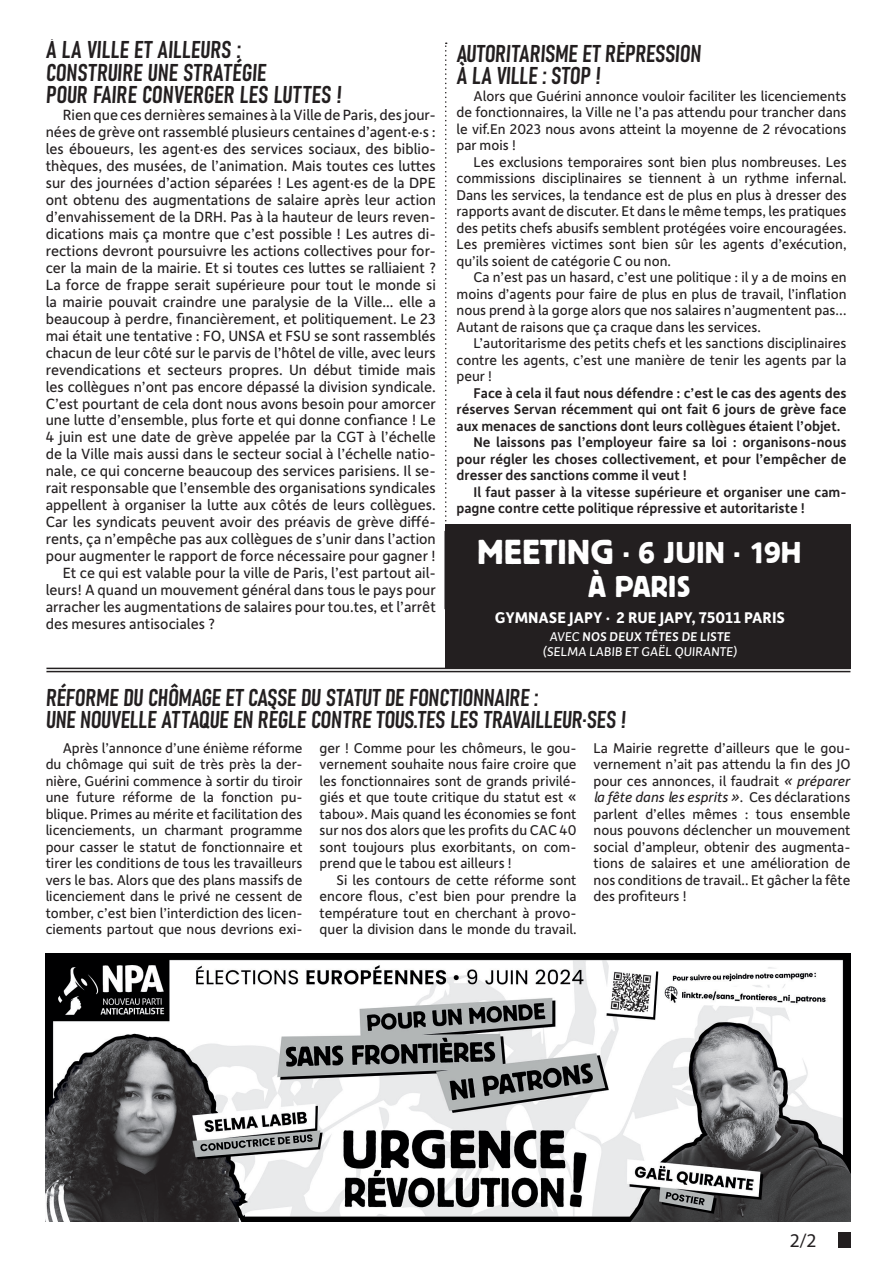
<style>
.page{position:relative;width:893px;height:1263px;background:#fff}
.page>*{position:absolute;margin:0;border:0;box-sizing:border-box;transform-origin:0 0}
._3_Brève{font:30px "Block Berthold";letter-spacing:.03em;color:#fff}
._3_Brève-2{font:24px/22.5px "Bahnschrift";color:#231f20}
.t1{font:19.5px "Myriad Pro";color:#231f20}
._3_Brève-3{font:700 16.5px "Depot New";color:#fff}
.t2{font:15.75px "Depot New";color:#231f20}
._3_Brève-4{font:15px/16.5px "Depot New";color:#231f20;text-align:justify}
.t3{font:500 15px "Depot New";color:#231f20}
._3_Brève-5{font:13.5px "Depot New";color:#fff}
._3_Brève-6{font:500 13.5px "Depot New";color:#fff}
.s1{font-size:34.5px}
.s2{font-weight:400}
.s3{font-style:italic}
</style>
<div class="page">
<div style="left:838px;top:1233px;width:12px;height:15px;background:#231f20"></div>
<hr style="left:46px;top:671px;width:804px;height:1px;background:#231f20">
<hr style="left:46px;top:668px;width:804px;height:1px;background:#231f20">
<img style="left:46px;top:953px;width:804px;height:269px">
<svg style="left:445px;top:43px;width:2px;height:479px"></svg>
<div style="left:445px;top:524px;width:405px;height:145px;background:#231f20"></div>
<p class="_3_Brève-2" style="left:46px;top:37px;width:299px">À LA VILLE ET AILLEURS :<br>CONSTRUIRE UNE STRATÉGIE<br>POUR FAIRE CONVERGER LES LUTTES !</p>
<p class="t2" style="left:63px;top:105px;width:375px">Rien que ces dernières semaines à la Ville de Paris, des jour-</p>
<p class="t2" style="left:46px;top:122px;width:392px">nées de grève ont rassemblé plusieurs centaines d’agent.e.s :</p>
<p class="t2" style="left:46px;top:139px;width:392px">les éboueurs, les agent.es des services sociaux, des biblio-</p>
<p class="t2" style="left:46px;top:156px;width:392px">thèques, des musées, de l’animation. Mais toutes ces luttes</p>
<p class="t2" style="left:46px;top:173px;width:392px">sur des journées d’action séparées ! Les agent.es de la DPE</p>
<p class="t2" style="left:46px;top:190px;width:392px">ont obtenu des augmentations de salaire après leur action</p>
<p class="t2" style="left:46px;top:207px;width:392px">d’envahissement de la DRH. Pas à la hauteur de leurs reven-</p>
<p class="t2" style="left:46px;top:223px;width:392px">dications mais ça montre que c’est possible ! Les autres di-</p>
<p class="t2" style="left:46px;top:240px;width:392px">rections devront poursuivre les actions collectives pour for-</p>
<p class="t2" style="left:46px;top:257px;width:392px">cer la main de la mairie. Et si toutes ces luttes se ralliaient ?</p>
<p class="t2" style="left:46px;top:274px;width:392px">La force de frappe serait supérieure pour tout le monde si</p>
<p class="t2" style="left:46px;top:291px;width:392px">la mairie pouvait craindre une paralysie de la Ville... elle a</p>
<p class="t2" style="left:46px;top:308px;width:392px">beaucoup à perdre, financièrement, et politiquement. Le 23</p>
<p class="t2" style="left:46px;top:325px;width:392px">mai était une tentative : FO, UNSA et FSU se sont rassemblés</p>
<p class="t2" style="left:46px;top:342px;width:392px">chacun de leur côté sur le parvis de l’hôtel de ville, avec leurs</p>
<p class="t2" style="left:46px;top:359px;width:392px">revendications et secteurs propres. Un début timide mais</p>
<p class="t2" style="left:46px;top:376px;width:392px">les collègues n’ont pas encore dépassé la division syndicale.</p>
<p class="t2" style="left:46px;top:393px;width:392px">C’est pourtant de cela dont nous avons besoin pour amorcer</p>
<p class="t2" style="left:46px;top:410px;width:392px">une lutte d’ensemble, plus forte et qui donne confiance ! Le</p>
<p class="t2" style="left:46px;top:427px;width:392px">4 juin est une date de grève appelée par la CGT à l’échelle</p>
<p class="t2" style="left:46px;top:444px;width:392px">de la Ville mais aussi dans le secteur social à l’échelle natio-</p>
<p class="t2" style="left:46px;top:461px;width:392px">nale, ce qui concerne beaucoup des services parisiens. Il se-</p>
<p class="t2" style="left:46px;top:478px;width:392px">rait responsable que l’ensemble des organisations syndicales</p>
<p class="t2" style="left:46px;top:495px;width:392px">appellent à organiser la lutte aux côtés de leurs collègues.</p>
<p class="t2" style="left:46px;top:512px;width:392px">Car les syndicats peuvent avoir des préavis de grève diffé-</p>
<p class="t2" style="left:46px;top:529px;width:392px">rents, ça n’empêche pas aux collègues de s’unir dans l’action</p>
<p class="t2" style="left:46px;top:545px;width:392px">pour augmenter le rapport de force nécessaire pour gagner !</p>
<p class="t2" style="left:63px;top:562px;width:375px">Et ce qui est valable pour la ville de Paris, l’est partout ail-</p>
<p class="t2" style="left:46px;top:579px;width:392px">leurs! A quand un mouvement général dans tous le pays pour</p>
<p class="t2" style="left:46px;top:596px;width:392px">arracher les augmentations de salaires pour tou.tes, et l’arrêt</p>
<p class="t2" style="left:46px;top:613px;width:171px">des mesures antisociales ?</p>
<p class="_3_Brève-2" style="left:456px;top:40px;width:248px">AUTORITARISME ET RÉPRESSION<br>À LA VILLE : STOP !</p>
<p class="_3_Brève-4" style="left:473px;top:87px;width:375px">Alors que Guérini annonce vouloir faciliter les licenciements</p>
<p class="_3_Brève-4" style="left:456px;top:103px;width:392px">de fonctionnaires, la Ville ne l’a pas attendu pour trancher dans</p>
<p class="_3_Brève-4" style="left:456px;top:120px;width:392px">le vif.En 2023 nous avons atteint la moyenne de 2 révocations</p>
<p class="_3_Brève-4" style="left:456px;top:136px;width:61px">par mois !</p>
<p class="_3_Brève-4" style="left:473px;top:153px;width:375px">Les exclusions temporaires sont bien plus nombreuses. Les</p>
<p class="_3_Brève-4" style="left:456px;top:169px;width:392px">commissions disciplinaires se tiennent à un rythme infernal.</p>
<p class="_3_Brève-4" style="left:456px;top:186px;width:392px">Dans les services, la tendance est de plus en plus à dresser des</p>
<p class="_3_Brève-4" style="left:456px;top:202px;width:392px">rapports avant de discuter. Et dans le même temps, les pratiques</p>
<p class="_3_Brève-4" style="left:456px;top:219px;width:392px">des petits chefs abusifs semblent protégées voire encouragées.</p>
<p class="_3_Brève-4" style="left:456px;top:235px;width:392px">Les premières victimes sont bien sûr les agents d’exécution,</p>
<p class="_3_Brève-4" style="left:456px;top:252px;width:216px">qu’ils soient de catégorie C ou non.</p>
<p class="_3_Brève-4" style="left:473px;top:268px;width:375px">Ca n’est pas un hasard, c’est une politique : il y a de moins en</p>
<p class="_3_Brève-4" style="left:456px;top:285px;width:392px">moins d’agents pour faire de plus en plus de travail, l’inflation</p>
<p class="_3_Brève-4" style="left:456px;top:301px;width:392px">nous prend à la gorge alors que nos salaires n’augmentent pas…</p>
<p class="_3_Brève-4" style="left:456px;top:318px;width:306px">Autant de raisons que ça craque dans les services.</p>
<p class="_3_Brève-4" style="left:473px;top:334px;width:375px">L’autoritarisme des petits chefs et les sanctions disciplinaires</p>
<p class="_3_Brève-4" style="left:456px;top:351px;width:392px">contre les agents, c’est une manière de tenir les agents par la</p>
<p class="_3_Brève-4" style="left:456px;top:367px;width:37px">peur !</p>
<p class="t3" style="left:473px;top:383px;width:375px">Face à cela il faut nous défendre : c’est le cas des agents des</p>
<p class="t3" style="left:456px;top:399px;width:392px">réserves Servan récemment qui ont fait 6 jours de grève face</p>
<p class="t3" style="left:456px;top:416px;width:385px">aux menaces de sanctions dont leurs collègues étaient l’objet.</p>
<p class="t3" style="left:473px;top:432px;width:375px">Ne laissons pas l’employeur faire sa loi : organisons-nous</p>
<p class="t3" style="left:456px;top:449px;width:392px">pour régler les choses collectivement, et pour l’empêcher de</p>
<p class="t3" style="left:456px;top:465px;width:232px">dresser des sanctions comme il veut !</p>
<p class="t3" style="left:473px;top:482px;width:375px">Il faut passer à la vitesse supérieure et organiser une cam-</p>
<p class="t3" style="left:456px;top:498px;width:350px">pagne contre cette politique répressive et autoritariste !</p>
<p class="_3_Brève" style="left:477px;top:535px;width:325px"><span class="s1">MEETING</span> . 6 JUIN . 19H</p>
<p class="_3_Brève" style="left:588px;top:570px;width:103px">À PARIS</p>
<p class="_3_Brève-3" style="left:495px;top:606px;width:292px">GYMNASE JAPY . 2 RUE JAPY, 75011 PARIS</p>
<p class="_3_Brève-6" style="left:549px;top:627px;width:184px"><span class="s2">AVEC</span> NOS DEUX TÊTES DE LISTE</p>
<p class="_3_Brève-5" style="left:543px;top:642px;width:197px">(SELMA LABIB ET GAËL QUIRANTE)</p>
<p class="_3_Brève-2" style="left:46px;top:684px;width:584px">RÉFORME DU CHÔMAGE ET CASSE DU STATUT DE FONCTIONNAIRE :<br>UNE NOUVELLE ATTAQUE EN RÈGLE CONTRE TOUS.TES LES TRAVAILLEUR.SES !</p>
<p class="_3_Brève-4" style="left:46px;top:739px;width:258px;text-indent:17px">Après l’annonce d’une énième réforme du chômage qui suit de très près la der&shy;nière, Guérini commence à sortir du tiroir une future réforme de la fonction pu&shy;blique. Primes au mérite et facilitation des licenciements, un charmant programme pour casser le statut de fonctionnaire et tirer les conditions de tous les travailleurs vers le bas. Alors que des plans massifs de licenciement dans le privé ne cessent de tomber, c’est bien l’interdiction des licen&shy;ciements partout que nous devrions exi-</p>
<p class="_3_Brève-4" style="left:320px;top:739px;width:258px">ger ! Comme pour les chômeurs, le gou&shy;vernement souhaite nous faire croire que les fonctionnaires sont de grands privilé&shy;giés et que toute critique du statut est « tabou». Mais quand les économies se font sur nos dos alors que les profits du CAC 40 sont toujours plus exorbitants, on com&shy;prend que le tabou est ailleurs !</p>
<p class="_3_Brève-4" style="left:320px;top:871px;width:258px;text-indent:17px">Si les contours de cette réforme sont encore flous, c’est bien pour prendre la température tout en cherchant à provo&shy;quer la division dans le monde du travail.</p>
<p class="_3_Brève-4" style="left:594px;top:739px;width:258px">La Mairie regrette d’ailleurs que le gou&shy;vernement n’ait pas attendu la fin des JO pour ces annonces, il faudrait <span class="s3">« préparer la fête dans les esprits »</span>. Ces déclarations parlent d’elles mêmes : tous ensemble nous pouvons déclencher un mouvement social d’ampleur, obtenir des augmenta&shy;tions de salaires et une amélioration de nos conditions de travail.. Et gâcher la fête des profiteurs !</p>
<h3 class="t1" style="left:790px;top:1229px;width:28px">2/2</h3>
</div>
